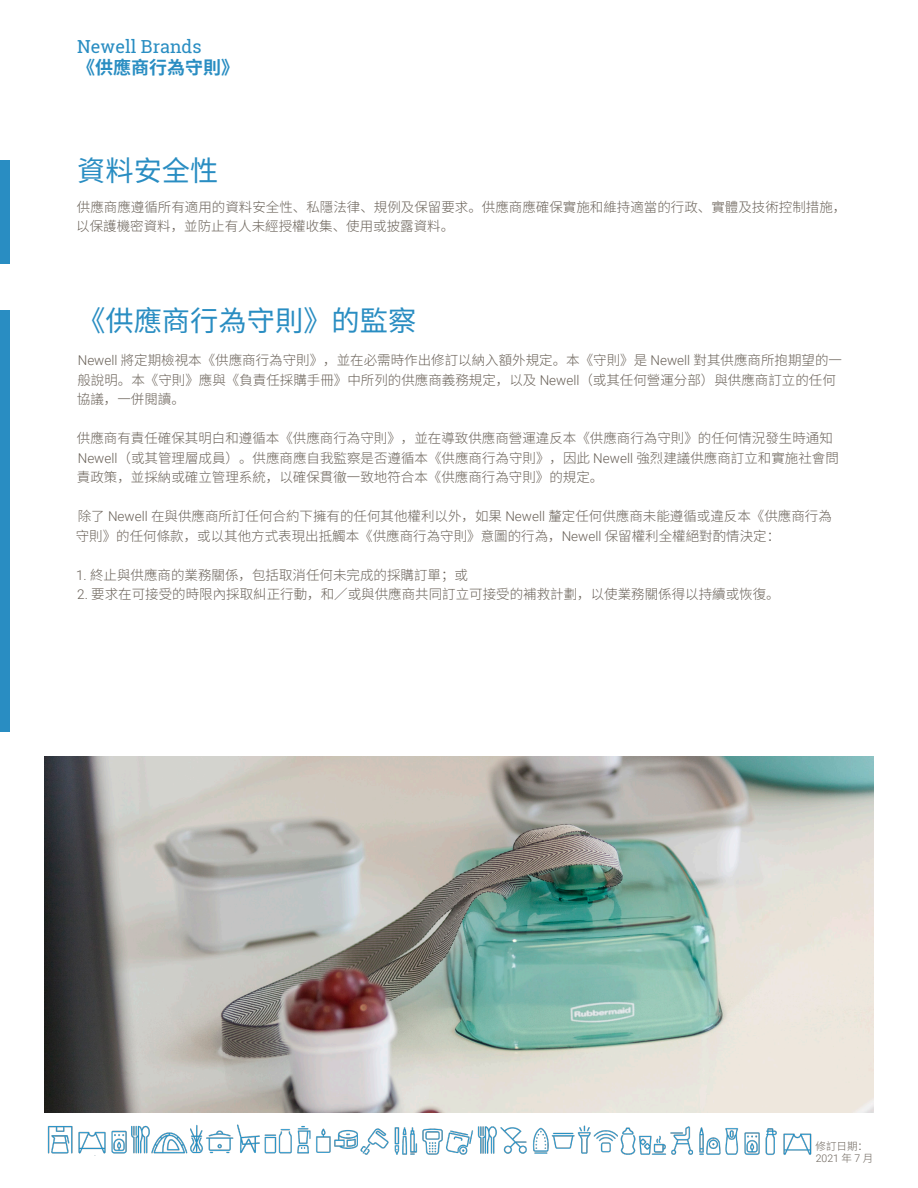
<style>
.page{position:relative;width:918px;height:1188px;background:#fff}
.page>*{position:absolute;margin:0;border:0;box-sizing:border-box;transform-origin:0 0}
.t1{font:28.35px "Noto Sans CJ Ksc";color:#298dc2}
.t2{font:18px "Roboto Slab";color:#298dc2}
.t3{font:700 18px "Noto Sans CJ Ksc";color:#298dc2}
.t4{font:300 13.5px/19.5px "Noto Sans CJ Ksc";color:#696158}
.t5{font:300 10.5px/12.6px "Noto Sans CJ Ksc";color:#696158}
.s1{font-family:"Roboto"}
</style>
<div class="page">
<div style="left:0;top:160px;width:10px;height:104px;background:#298dc2"></div>
<img style="left:45px;top:756px;width:828px;height:356px">
<div style="left:0;top:310px;width:10px;height:422px;background:#298dc2"></div>
<img style="left:47px;top:1124px;width:284px;height:30px">
<img style="left:334px;top:1127px;width:139px;height:28px">
<img style="left:477px;top:1125px;width:141px;height:29px">
<img style="left:621px;top:1126px;width:139px;height:29px">
<img style="left:765px;top:1128px;width:47px;height:27px">
<p class="t2" style="left:77px;top:35px;width:126px">Newell Brands</p>
<p class="t3" style="left:77px;top:58px;width:164px">《供應商行為守則》</p>
<p class="t1" style="left:77px;top:155px;width:143px">資料安全性</p>
<p class="t4" style="left:76px;top:197px;width:772px">供應商應遵循所有適用的資料安全性、私隱法律、規例及保留要求。供應商應確保實施和維持適當的行政、實體及技術控制措施，以保護機密資料，並防止有人未經授權收集、使用或披露資料。</p>
<p class="t1" style="left:77px;top:305px;width:341px">《供應商行為守則》的監察</p>
<p class="t4" style="left:77px;top:351px;width:767px"><span class="s1">Newell</span> 將定期檢視本《供應商行為守則》，並在必需時作出修訂以納入額外規定。本《守則》是 <span class="s1">Newell</span> 對其供應商所抱期望的一般說明。本《守則》應與《負責任採購手冊》中所列的供應商義務規定，以及 <span class="s1">Newell</span>（或其任何營運分部）與供應商訂立的任何協議，一併閱讀。</p>
<p class="t4" style="left:77px;top:429px;width:763px">供應商有責任確保其明白和遵循本《供應商行為守則》，並在導致供應商營運違反本《供應商行為守則》的任何情況發生時通知<br><span class="s1">Newell</span>（或其管理層成員）。供應商應自我監察是否遵循本《供應商行為守則》，因此 <span class="s1">Newell</span> 強烈建議供應商訂立和實施社會問責政策，並採納或確立管理系統，以確保貫徹一致地符合本《供應商行為守則》的規定。</p>
<p class="t4" style="left:76px;top:507px;width:758px">除了 <span class="s1">Newell</span> 在與供應商所訂任何合約下擁有的任何其他權利以外，如果 <span class="s1">Newell</span> 釐定任何供應商未能遵循或違反本《供應商行為守則》的任何條款，或以其他方式表現出抵觸本《供應商行為守則》意圖的行為，<span class="s1">Newell</span> 保留權利全權絕對酌情決定：</p>
<p class="t4" style="left:76px;top:565px;width:393px"><span class="s1">1.</span> 終止與供應商的業務關係，包括取消任何未完成的採購訂單；或</p>
<p class="t4" style="left:77px;top:585px;width:704px"><span class="s1">2.</span> 要求在可接受的時限內採取糾正行動，和／或與供應商共同訂立可接受的補救計劃，以使業務關係得以持續或恢復。</p>
<p class="t5" style="left:816px;top:1140px;width:59px">修訂日期：<br><span class="s1">2021</span> 年 <span class="s1">7</span> 月</p>
</div>
